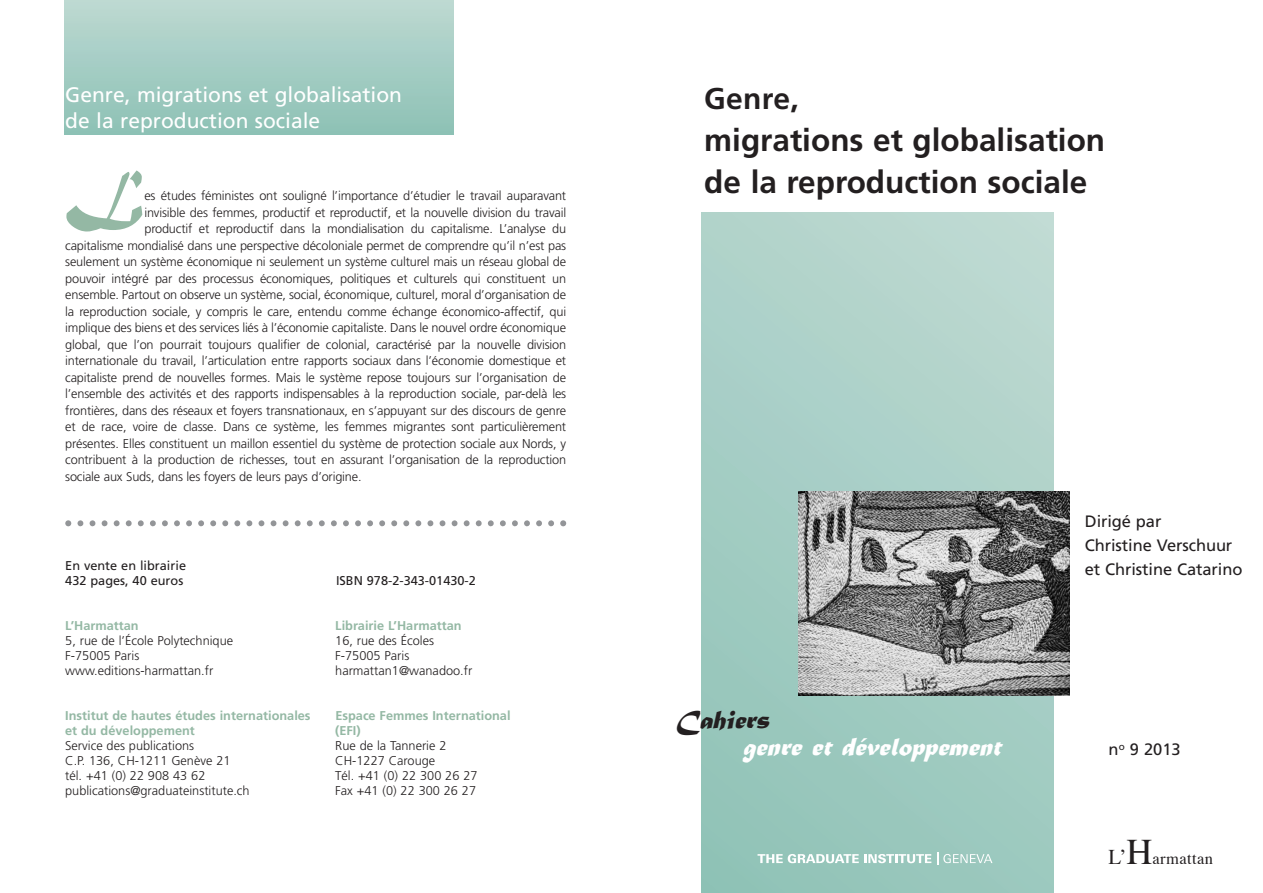
<style>
.page{position:relative;width:1263px;height:893px;background:#fff}
.page>*{position:absolute;margin:0;border:0;box-sizing:border-box;transform-origin:0 0}
.t1{font:66.75px "Matura MT Script Capitals";color:#94b8a4}
.t2{font:700 31.5px/42px "Frutiger";color:#231f20}
.t3{font:700 30px "Frutiger";letter-spacing:.01em;color:#231f20}
.t4{font:italic 27px "Matura MT Script Capitals";color:#fff}
.t5{font:italic 27px "Matura MT Script Capitals";color:#231f20}
.t6{font:21px/25.5px "Frutiger";color:#fff}
.t7{font:16.5px/24px "Frutiger";letter-spacing:-.005em;color:#231f20}
.t8{font:16.5px "Times";letter-spacing:.025em;color:#231f20}
.t9{font:300 12.75px "Frutiger";letter-spacing:-.015em;color:#231f20}
.t10{font:700 12.75px "Frutiger";color:#94b8a4}
.t11{font:12.75px/15px "Frutiger";color:#231f20}
.s1{font-size:21px}
.s2{font-size:36px}
</style>
<div class="page">
<div style="left:64px;top:0;width:389px;height:134px;background:linear-gradient(to bottom,#bdd9d2,#8dc1b6)"></div>
<div style="left:701px;top:213px;width:353px;height:680px;background:linear-gradient(to bottom,#b8d6cf,#92c4b9)"></div>
<svg style="left:65px;top:520px;width:501px;height:6px"></svg>
<img style="left:798px;top:491px;width:271px;height:205px">
<svg style="left:757px;top:854px;width:174px;height:9px"></svg>
<svg style="left:937px;top:852px;width:55px;height:13px"></svg>
<h3 class="t6" style="left:65px;top:82px;width:338px">Genre, migrations et globalisation de la reproduction sociale</h3>
<h1 class="t1" style="left:65px;top:156px;width:79px">L</h1>
<p class="t9" style="left:144px;top:189px;width:423px">es études féministes ont souligné l’importance d’étudier le travail auparavant</p>
<p class="t9" style="left:144px;top:205px;width:423px">invisible des femmes, productif et reproductif, et la nouvelle division du travail</p>
<p class="t9" style="left:144px;top:222px;width:423px">productif et reproductif dans la mondialisation du capitalisme. L’analyse du</p>
<p class="t9" style="left:65px;top:238px;width:502px">capitalisme mondialisé dans une perspective décoloniale permet de comprendre qu’il n’est pas</p>
<p class="t9" style="left:65px;top:255px;width:502px">seulement un système économique ni seulement un système culturel mais un réseau global de</p>
<p class="t9" style="left:65px;top:271px;width:502px">pouvoir intégré par des processus économiques, politiques et culturels qui constituent un</p>
<p class="t9" style="left:65px;top:288px;width:502px">ensemble. Partout on observe un système, social, économique, culturel, moral d’organisation de</p>
<p class="t9" style="left:65px;top:304px;width:502px">la reproduction sociale, y compris le care, entendu comme échange économico-affectif, qui</p>
<p class="t9" style="left:65px;top:321px;width:502px">implique des biens et des services liés à l’économie capitaliste. Dans le nouvel ordre économique</p>
<p class="t9" style="left:65px;top:337px;width:502px">global, que l’on pourrait toujours qualifier de colonial, caractérisé par la nouvelle division</p>
<p class="t9" style="left:65px;top:354px;width:502px">internationale du travail, l’articulation entre rapports sociaux dans l’économie domestique et</p>
<p class="t9" style="left:65px;top:370px;width:502px">capitaliste prend de nouvelles formes. Mais le système repose toujours sur l’organisation de</p>
<p class="t9" style="left:65px;top:387px;width:502px">l’ensemble des activités et des rapports indispensables à la reproduction sociale, par-delà les</p>
<p class="t9" style="left:65px;top:403px;width:502px">frontières, dans des réseaux et foyers transnationaux, en s’appuyant sur des discours de genre</p>
<p class="t9" style="left:65px;top:420px;width:502px">et de race, voire de classe. Dans ce système, les femmes migrantes sont particulièrement</p>
<p class="t9" style="left:65px;top:436px;width:502px">présentes. Elles constituent un maillon essentiel du système de protection sociale aux Nords, y</p>
<p class="t9" style="left:65px;top:453px;width:502px">contribuent à la production de richesses, tout en assurant l’organisation de la reproduction</p>
<p class="t9" style="left:65px;top:469px;width:298px">sociale aux Suds, dans les foyers de leurs pays d’origine.</p>
<p class="t11" style="left:65px;top:558px;width:122px">En vente en librairie<br>432 pages, 40 euros</p>
<p class="t11" style="left:336px;top:573px;width:141px">ISBN 978-2-343-01430-2</p>
<p class="t10" style="left:65px;top:618px;width:75px">L’Harmattan</p>
<p class="t10" style="left:335px;top:618px;width:128px">Librairie L’Harmattan</p>
<p class="t9" style="left:65px;top:634px;width:169px">5, rue de l’École Polytechnique</p>
<p class="t9" style="left:335px;top:634px;width:100px">16, rue des Écoles</p>
<p class="t9" style="left:65px;top:649px;width:76px">F-75005 Paris</p>
<p class="t9" style="left:335px;top:649px;width:76px">F-75005 Paris</p>
<p class="t9" style="left:65px;top:664px;width:150px">www.editions-harmattan.fr</p>
<p class="t9" style="left:335px;top:664px;width:139px">harmattan1@wanadoo.fr</p>
<p class="t10" style="left:65px;top:708px;width:247px">Institut de hautes études internationales</p>
<p class="t10" style="left:335px;top:708px;width:177px">Espace Femmes International</p>
<p class="t10" style="left:65px;top:723px;width:131px">et du développement</p>
<p class="t10" style="left:335px;top:723px;width:27px">(EFI)</p>
<p class="t9" style="left:65px;top:739px;width:130px">Service des publications</p>
<p class="t9" style="left:335px;top:739px;width:113px">Rue de la Tannerie 2</p>
<p class="t9" style="left:65px;top:754px;width:167px">C.P. 136, CH-1211 Genève 21</p>
<p class="t9" style="left:335px;top:754px;width:102px">CH-1227 Carouge</p>
<p class="t9" style="left:65px;top:769px;width:142px">tél. +41 (0) 22 908 43 62</p>
<p class="t9" style="left:335px;top:769px;width:144px">Tél. +41 (0) 22 300 26 27</p>
<p class="t9" style="left:65px;top:784px;width:186px">publications@graduateinstitute.ch</p>
<p class="t9" style="left:335px;top:784px;width:142px">Fax +41 (0) 22 300 26 27</p>
<h3 class="t3" style="left:704px;top:81px;width:96px">Genre,</h3>
<h2 class="t2" style="left:704px;top:119px;width:402px">migrations et globalisation de la reproduction sociale</h2>
<p class="t7" style="left:1085px;top:509px;width:159px">Dirigé par<br>Christine Verschuur et Christine Catarino</p>
<h3 class="t5" style="left:675px;top:705px;width:103px">Cahiers</h3>
<h3 class="t4" style="left:743px;top:732px;width:268px">genre et développement</h3>
<p class="t7" style="left:1109px;top:737px;width:74px">n<sup>o</sup> 9 2013</p>
<p class="t8" style="left:1108px;top:851px;width:106px"><span class="s1">L’</span><span class="s2">H</span>armattan</p>
</div>
